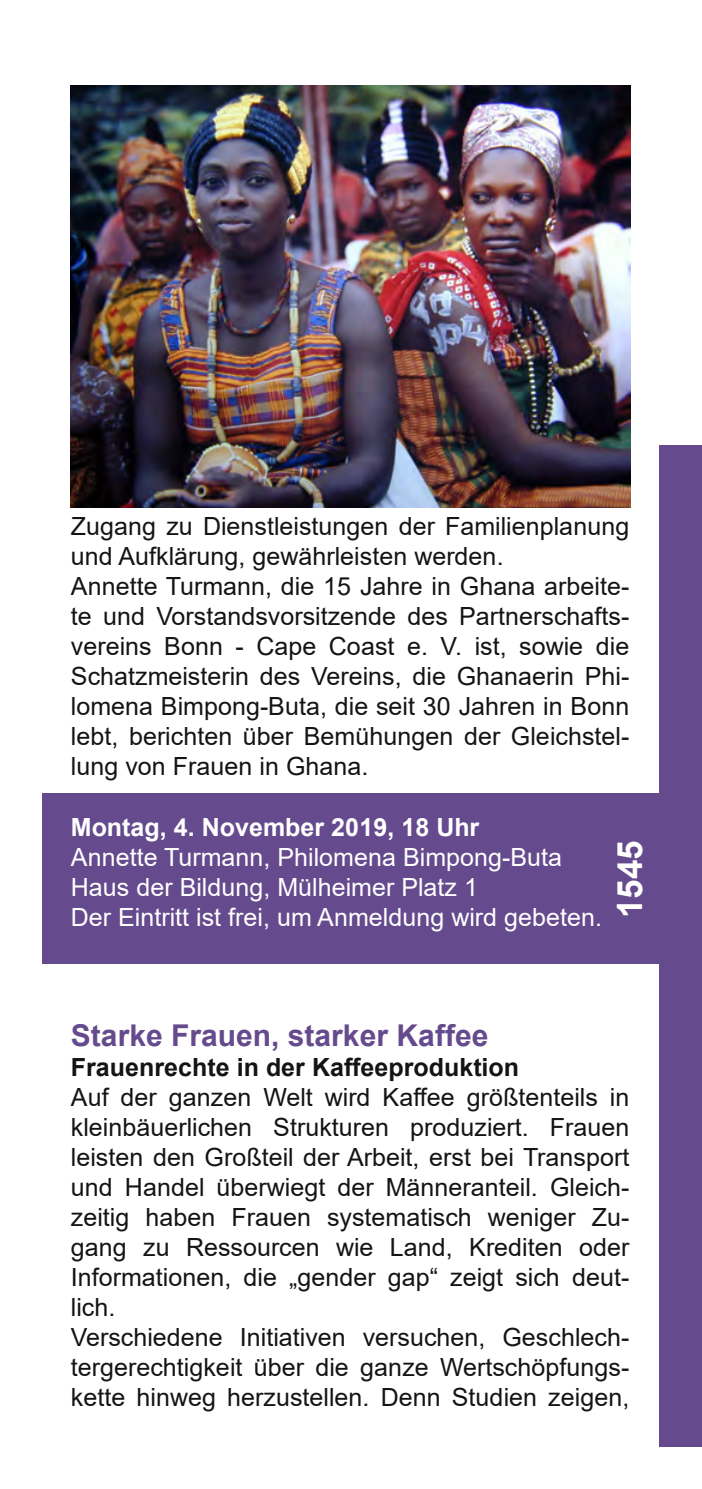
<style>
.page{position:relative;width:702px;height:1489px;background:#fff}
.page>*{position:absolute;margin:0;border:0;box-sizing:border-box;transform-origin:0 0}
.t1{font:700 35px "Arial";color:#fff}
.t2{font:700 30px "Arial";color:#654a8d}
.t3{font:25px/30px "Arial";letter-spacing:.005em;color:#161413}
.t4{font:25px/30px "Arial";letter-spacing:.005em;color:#fff}
.t5{font:700 25px "Arial";color:#161413}
.t6{font:700 25px "Arial";color:#fff}
</style>
<div class="page">
<div style="left:659px;top:445px;width:43px;height:1001px;background:#654a8d"></div>
<div style="left:43px;top:793px;width:616px;height:170px;background:#654a8d"></div>
<img style="left:71px;top:85px;width:559px;height:422px">
<p class="t3" style="left:71px;top:511px;width:560px">Zugang zu Dienstleistungen der Familienplanung und Aufklärung, gewährleisten werden.<br>Annette Turmann, die 15 Jahre in Ghana arbeite&shy;te und Vorstandsvorsitzende des Partnerschafts&shy;vereins Bonn - Cape Coast e. V. ist, sowie die Schatzmeisterin des Vereins, die Ghanaerin Phi&shy;lomena Bimpong-Buta, die seit 30 Jahren in Bonn lebt, berichten über Bemühungen der Gleichstel&shy;lung von Frauen in Ghana.</p>
<p class="t6" style="left:71px;top:812px;width:410px">Montag, 4. November 2019, 18 Uhr</p>
<p class="t4" style="left:71px;top:841px;width:532px">Annette Turmann, Philomena Bimpong-Buta<br>Haus der Bildung, Mülheimer Platz 1<br>Der Eintritt ist frei, um Anmeldung wird gebeten.</p>
<h1 class="t1" style="left:610px;top:918px;width:79px;rotate:-90deg">1545</h1>
<p class="t2" style="left:71px;top:1018px;width:419px">Starke Frauen, starker Kaffee</p>
<p class="t5" style="left:71px;top:1052px;width:450px">Frauenrechte in der Kaffeeproduktion</p>
<p class="t3" style="left:71px;top:1081px;width:560px">Auf der ganzen Welt wird Kaffee größtenteils in kleinbäuerlichen Strukturen produziert. Frauen leisten den Großteil der Arbeit, erst bei Transport und Handel überwiegt der Männeranteil. Gleich&shy;zeitig haben Frauen systematisch weniger Zu&shy;gang zu Ressourcen wie Land, Krediten oder Informationen, die „gender gap“ zeigt sich deut&shy;lich.<br>Verschiedene Initiativen versuchen, Geschlech&shy;tergerechtigkeit über die ganze Wertschöpfungs&shy;kette hinweg herzustellen. Denn Studien zeigen,</p>
</div>
